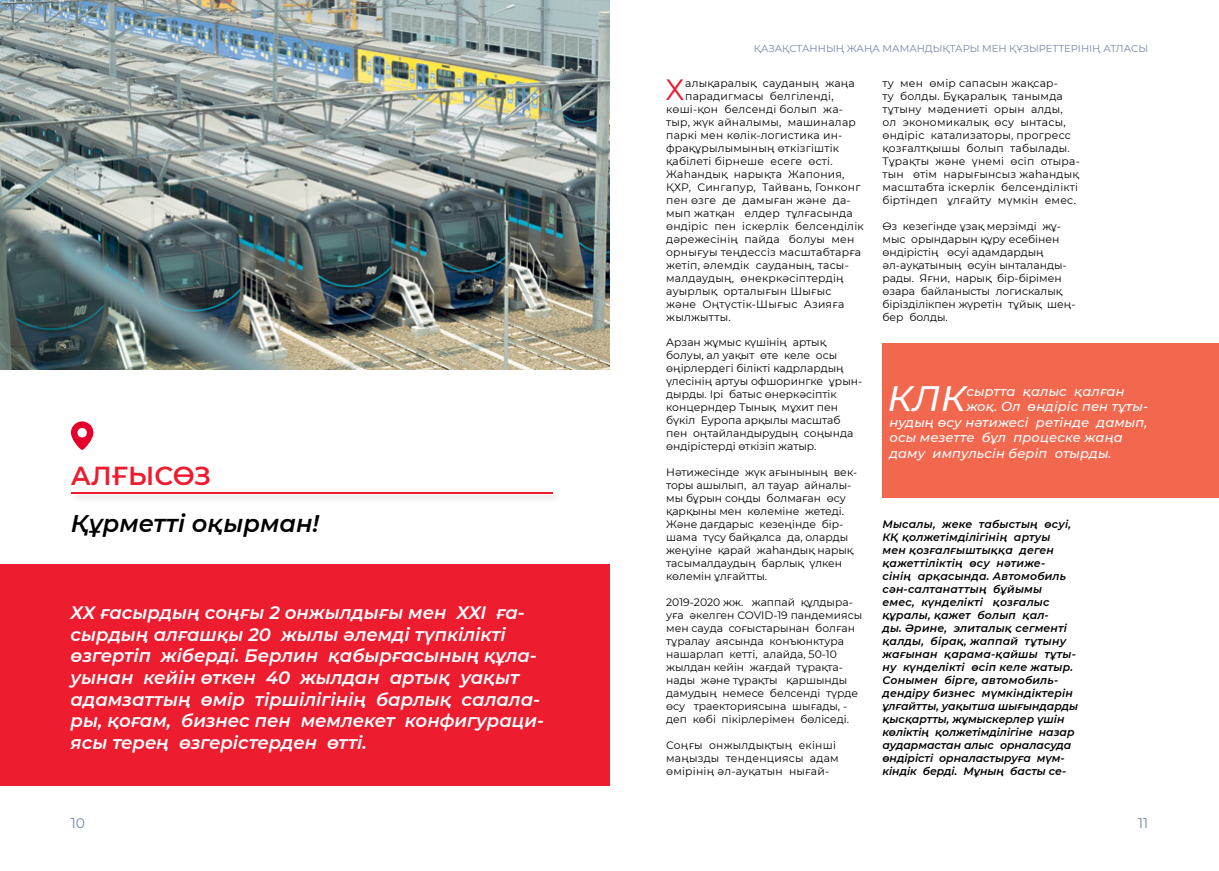
<style>
.page{position:relative;width:1219px;height:871px;background:#fff}
.page>*{position:absolute;margin:0;border:0;box-sizing:border-box;transform-origin:0 0}
.t1{font:italic 500 35.3px "Montserrat";color:#fff}
.t2{font:29.3px "Montserrat";color:#ed1c2f}
.t3{font:600 26px "Montserrat";color:#ed1c2f}
.t4{font:italic 600 24px "Montserrat";color:#000}
.t5{font:italic 600 18px/21.6px "Montserrat";color:#fff}
.t6{font:14px "Montserrat";color:#7287ab}
.t7{font:italic 500 13px "Montserrat";letter-spacing:.01em;color:#fff}
.t8{font:10.8px/13px "Montserrat";color:#000}
.t9{font:10.8px/13px "Montserrat";letter-spacing:.02em;color:#000}
.t10{font:italic 600 10.8px/13px "Montserrat";letter-spacing:.02em;color:#000}
.t11{font:10px "Montserrat";color:#7287ab}
</style>
<div class="page">
<div style="left:1px;top:564px;width:609px;height:221px;background:#ed1c2f"></div>
<div style="left:69px;top:490px;width:493px;height:13px;background:#bcbec0;opacity:.75"></div>
<hr style="left:71px;top:491px;width:482px;height:2px;background:#ed1c2f">
<svg style="left:71px;top:421px;width:22px;height:29px"></svg>
<div style="left:882px;top:343px;width:337px;height:154px;background:#f2684f"></div>
<img style="left:0;top:0;width:610px;height:370px">
<h3 class="t3" style="left:71px;top:456px;width:142px">АЛҒЫСӨЗ</h3>
<h3 class="t4" style="left:71px;top:506px;width:250px">Құрметті оқырман!</h3>
<p class="t5" style="left:71px;top:601px;width:475px">ХХ ғасырдың соңғы 2 онжылдығы мен ХХІ ға&shy;сырдың алғашқы 20 жылы әлемді түпкілікті өзгертіп жіберді. Берлин қабырғасының құла&shy;уынан кейін өткен 40 жылдан артық уақыт адамзаттың өмір тіршілігінің барлық салала&shy;ры, қоғам, бизнес пен мемлекет конфигураци&shy;ясы терең өзгерістерден өтті.</p>
<p class="t11" style="left:754px;top:42px;width:396px">ҚАЗАҚСТАННЫҢ ЖАҢА МАМАНДЫҚТАРЫ МЕН ҚҰЗЫРЕТТЕРІНІҢ АТЛАСЫ</p>
<h2 class="t2" style="left:665px;top:69px;width:21px">Х</h2>
<p class="t9" style="left:685px;top:76px;width:171px">алықаралық сауданың жаңа</p>
<p class="t9" style="left:685px;top:89px;width:150px">парадигмасы белгіленді,</p>
<p class="t9" style="left:666px;top:102px;width:178px">көші-қон белсенді болып жа-</p>
<p class="t9" style="left:666px;top:115px;width:191px">тыр, жүк айналымы, машиналар</p>
<p class="t9" style="left:666px;top:128px;width:178px">паркі мен көлік-логистика ин-</p>
<p class="t9" style="left:666px;top:141px;width:175px">фрақұрылымының өткізгіштік</p>
<p class="t9" style="left:666px;top:154px;width:168px">қабілеті бірнеше есеге өсті.</p>
<p class="t9" style="left:666px;top:167px;width:180px">Жаһандық нарықта Жапония,</p>
<p class="t9" style="left:666px;top:180px;width:196px">ҚХР, Сингапур, Тайвань, Гонконг</p>
<p class="t9" style="left:666px;top:193px;width:186px">пен өзге де дамыған және да-</p>
<p class="t9" style="left:666px;top:206px;width:188px">мып жатқан елдер тұлғасында</p>
<p class="t9" style="left:666px;top:219px;width:199px">өндіріс пен іскерлік белсенділік</p>
<p class="t9" style="left:666px;top:232px;width:190px">дәрежесінің пайда болуы мен</p>
<p class="t9" style="left:666px;top:245px;width:197px">орнығуы теңдессіз масштабтарға</p>
<p class="t9" style="left:666px;top:258px;width:184px">жетіп, әлемдік сауданың, тасы-</p>
<p class="t9" style="left:666px;top:271px;width:179px">малдаудың, өнекркәсіптердің</p>
<p class="t9" style="left:666px;top:284px;width:167px">ауырлық орталығын Шығыс</p>
<p class="t9" style="left:666px;top:297px;width:180px">және Оңтүстік-Шығыс Азияға</p>
<p class="t9" style="left:666px;top:310px;width:66px">жылжытты.</p>
<p class="t8" style="left:666px;top:335px;width:198px">Арзан жұмыс күшінің артық болуы, ал уақыт өте келе осы өңірлердегі білікті кадрлардың үлесінің артуы офшорингке ұрын&shy;дырды. Ірі батыс өнеркәсіптік концерндер Тынық мұхит пен бүкіл Еуропа арқылы масштаб пен оңтайландырудың соңында өндірістерді өткізіп жатыр.</p>
<p class="t8" style="left:666px;top:465px;width:192px">Нәтижесінде жүк ағынының век&shy;торы ашылып, ал тауар айналы&shy;мы бұрын соңды болмаған өсу қарқыны мен көлеміне жетеді.<br>Және дағдарыс кезеңінде бір&shy;шама түсу байқалса да, оларды жеңуіне қарай жаһандық нарық тасымалдаудың барлық үлкен көлемін ұлғайтты.</p>
<p class="t8" style="left:666px;top:595px;width:198px">2019-2020 жж. жаппай құлдыра&shy;уға әкелген COVID-19 пандемиясы мен сауда соғыстарынан болған тұралау аясында конъюнктура нашарлап кетті, алайда, 50-10 жылдан кейін жағдай тұрақта&shy;нады және тұрақты қаршынды дамудың немесе белсенді түрде өсу траекториясына шығады, - деп көбі пікірлерімен бөліседі.</p>
<p class="t9" style="left:666px;top:737px;width:174px">Соңғы онжылдықтың екінші маңызды тенденциясы адам өмірінің әл-ауқатын нығай-</p>
<p class="t9" style="left:882px;top:76px;width:199px">ту мен өмір сапасын жақсар-<br>ту болды. Бұқаралық танымда тұтыну мәдениеті орын алды,<br>ол экономикалық өсу ынтасы, өндіріс катализаторы, прогресс қозғалтқышы болып табылады.<br>Тұрақты және үнемі өсіп отыра&shy;тын өтім нарығынсыз жаһандық масштабта іскерлік белсенділікті біртіндеп ұлғайту мүмкін емес.</p>
<p class="t8" style="left:882px;top:219px;width:194px">Өз кезегінде ұзақ мерзімді жұ&shy;мыс орындарын құру есебінен өндірістің өсуі адамдардың әл-ауқатының өсуін ынталанды&shy;рады. Яғни, нарық бір-бірімен өзара байланысты логискалық бірізділікпен жүретін тұйық шең&shy;бер болды.</p>
<h1 class="t1" style="left:887px;top:374px;width:80px">КЛК</h1>
<p class="t7" style="left:966px;top:382px;width:160px">сыртта қалыс қалған</p>
<p class="t7" style="left:966px;top:397px;width:183px">жоқ. Ол өндіріс пен тұты-</p>
<p class="t7" style="left:889px;top:413px;width:259px">нудың өсу нәтижесі ретінде дамып,</p>
<p class="t7" style="left:889px;top:428px;width:235px">осы мезетте бұл процеске жаңа</p>
<p class="t7" style="left:889px;top:444px;width:224px">даму импульсін беріп отырды.</p>
<p class="t10" style="left:882px;top:517px;width:197px">Мысалы, жеке табыстың өсуі,<br>КҚ қолжетімділігінің артуы<br>мен қозғалғыштыққа деген қажеттіліктің өсу нәтиже-<br>сінің арқасында. Автомобиль сән-салтанаттың бұйымы<br>емес, күнделікті қозғалыс құралы, қажет болып қал-<br>ды. Әрине, элиталық сегменті қалды, бірақ, жаппай тұтыну жағынан қарама-қайшы тұты&shy;ну күнделікті өсіп келе жатыр.<br>Сонымен бірге, автомобиль&shy;дендіру бизнес мүмкіндіктерін ұлғайтты, уақытша шығындарды қысқартты, жұмыскерлер үшін көліктің қолжетімділігіне назар аудармастан алыс орналасуда өндірісті орналастыруға мүм&shy;кіндік берді. Мұның басты се-</p>
<p class="t6" style="left:71px;top:812px;width:16px">10</p>
<p class="t6" style="left:1138px;top:812px;width:12px">11</p>
</div>
